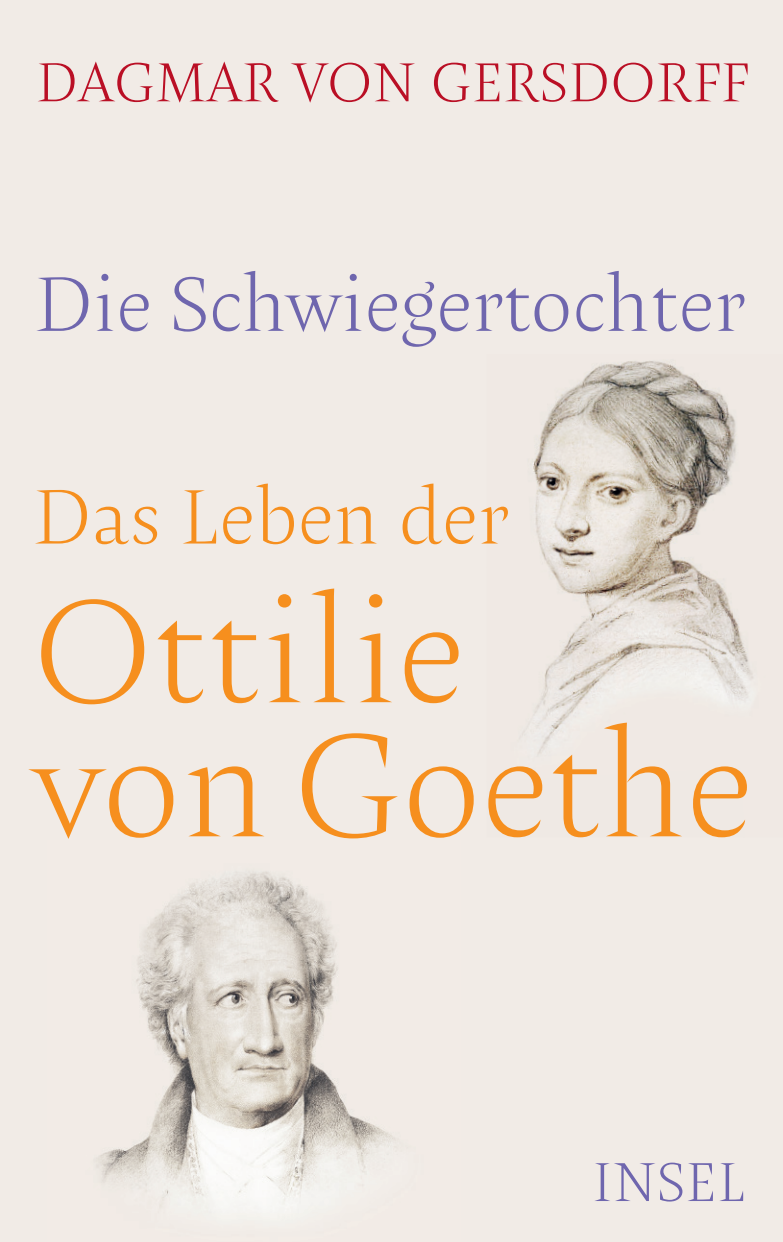
<style>
.page{position:relative;width:783px;height:1242px;background:#fff}
.page>*{position:absolute;margin:0;border:0;box-sizing:border-box;transform-origin:0 0}
.t1{font:144px/134px "Amster Blanca";letter-spacing:.01em;color:#f68f1e}
.t2{font:76px "Amster Blanca";letter-spacing:.01em;color:#6f66ae}
.t3{font:76px "Amster Blanca";letter-spacing:.01em;color:#f68f1e}
.t4{font:54px "Amster Blanca";letter-spacing:.03em;color:#ba0f25}
.t5{font:54px "Amster Blanca";letter-spacing:.04em;color:#6f66ae}
</style>
<div class="page">
<div style="left:0;top:0;width:782px;height:1242px;background:#f1ebe6"></div>
<img style="left:533px;top:361px;width:185px;height:194px">
<img style="left:718px;top:393px;width:35px;height:305px">
<img style="left:522px;top:555px;width:218px;height:199px">
<img style="left:96px;top:872px;width:299px;height:342px">
<p class="t4" style="left:37px;top:40px;width:712px">DAGMAR VON GERSDORFF</p>
<p class="t2" style="left:35px;top:245px;width:710px">Die Schwiegertochter</p>
<p class="t3" style="left:34px;top:457px;width:476px">Das Leben der</p>
<h1 class="t1" style="left:34px;top:571px;width:718px">Ottilie<br>von Goethe</h1>
<p class="t5" style="left:593px;top:1139px;width:153px">INSEL</p>
</div>
